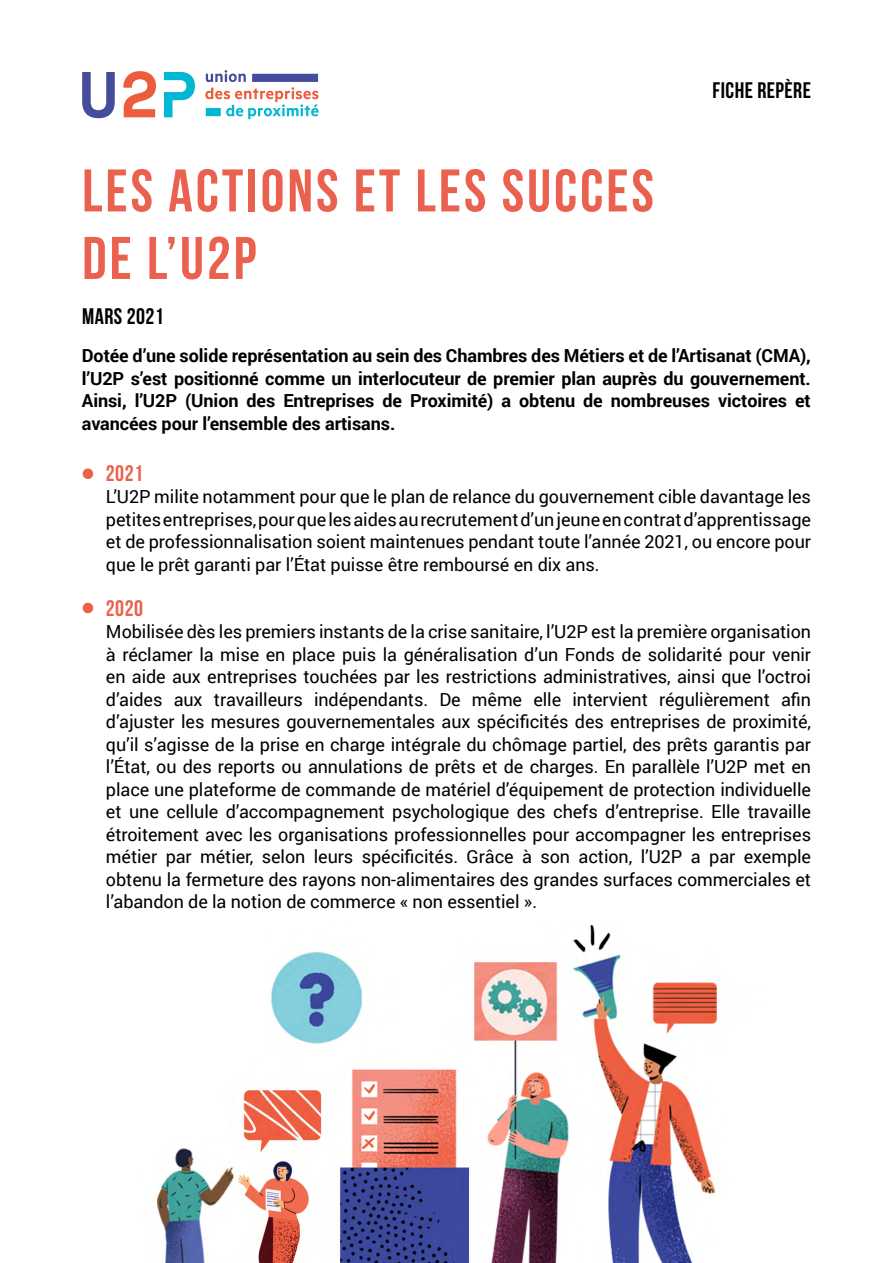
<style>
.page{position:relative;width:893px;height:1263px;background:#fff}
.page>*{position:absolute;margin:0;border:0;box-sizing:border-box;transform-origin:0 0}
.t1{font:700 60px/67.5px "Bebas Neue";letter-spacing:.05em;color:#ea614f}
.t2{font:700 22.5px "Bebas Neue";letter-spacing:.02em;color:#000}
.t3{font:700 22.5px "Bebas Neue";letter-spacing:.02em;color:#ea614f}
.t4{font:18px/22.5px "Roboto";letter-spacing:-.005em;color:#000;text-align:justify}
.t5{font:700 18px/22.5px "Roboto";letter-spacing:-.005em;color:#000;text-align:justify}
</style>
<div class="page">
<img style="left:155px;top:925px;width:564px;height:338px">
<svg style="left:123px;top:71px;width:33px;height:46px"></svg>
<svg style="left:82px;top:72px;width:33px;height:46px"></svg>
<svg style="left:164px;top:72px;width:31px;height:45px"></svg>
<svg style="left:205px;top:70px;width:114px;height:49px"></svg>
<div style="left:83px;top:468px;width:10px;height:11px;background:#ec6249;border-radius:50%"></div>
<div style="left:83px;top:603px;width:10px;height:10px;background:#ec6249;border-radius:50%"></div>
<p class="t1" style="left:82px;top:156px;width:573px">LES ACTIONS ET LES SUCCES<br>DE L’U2P</p>
<p class="t2" style="left:82px;top:304px;width:83px">MARS 2021</p>
<p class="t2" style="left:713px;top:78px;width:100px">FICHE REPÈRE</p>
<p class="t5" style="left:82px;top:344px;width:730px">Dotée d’une solide représentation au sein des Chambres des Métiers et de l’Artisanat (CMA), l’U2P s’est positionné comme un interlocuteur de premier plan auprès du gouvernement.<br>Ainsi, l’U2P (Union des Entreprises de Proximité) a obtenu de nombreuses victoires et avancées pour l’ensemble des artisans.</p>
<p class="t3" style="left:106px;top:460px;width:38px">2021</p>
<p class="t4" style="left:106px;top:485px;width:707px">L’U2P milite notamment pour que le plan de relance du gouvernement cible davantage les petites entreprises, pour que les aides au recrutement d’un jeune en contrat d’apprentissage et de professionnalisation soient maintenues pendant toute l’année 2021, ou encore pour que le prêt garanti par l’État puisse être remboursé en dix ans.</p>
<p class="t3" style="left:106px;top:595px;width:38px">2020</p>
<p class="t4" style="left:106px;top:620px;width:707px">Mobilisée dès les premiers instants de la crise sanitaire, l’U2P est la première organisation à réclamer la mise en place puis la généralisation d’un Fonds de solidarité pour venir en aide aux entreprises touchées par les restrictions administratives, ainsi que l’octroi d’aides aux travailleurs indépendants. De même elle intervient régulièrement afin d’ajuster les mesures gouvernementales aux spécificités des entreprises de proximité, qu’il s’agisse de la prise en charge intégrale du chômage partiel, des prêts garantis par l’État, ou des reports ou annulations de prêts et de charges. En parallèle l’U2P met en place une plateforme de commande de matériel d’équipement de protection individuelle et une cellule d’accompagnement psychologique des chefs d’entreprise. Elle travaille étroitement avec les organisations professionnelles pour accompagner les entreprises métier par métier, selon leurs spécificités. Grâce à son action, l’U2P a par exemple obtenu la fermeture des rayons non-alimentaires des grandes surfaces commerciales et l’abandon de la notion de commerce « non essentiel ».</p>
</div>
